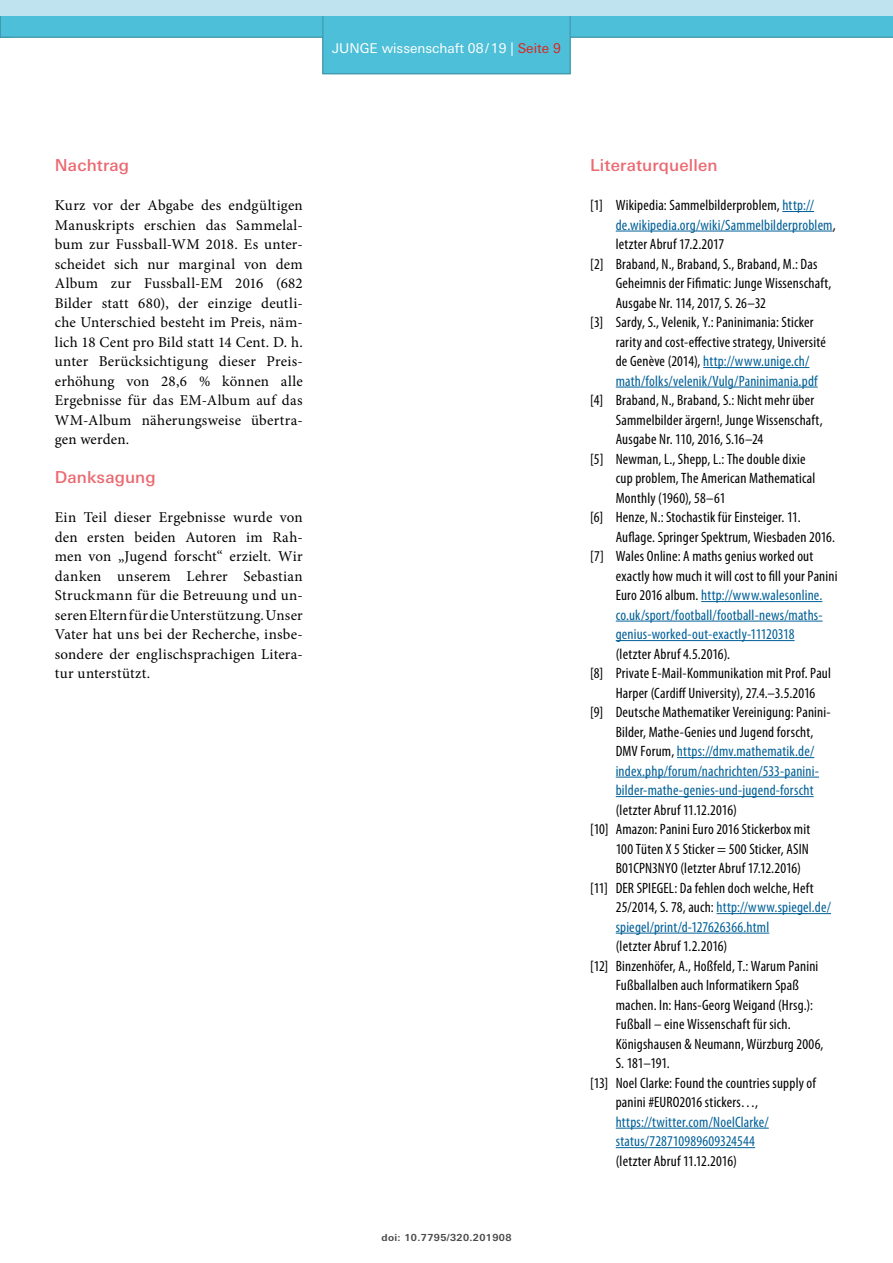
<style>
.page{position:relative;width:893px;height:1263px;background:#fff}
.page>*{position:absolute;margin:0;border:0;box-sizing:border-box;transform-origin:0 0}
.t1{font:500 16.5px "Univers Next W1 G";letter-spacing:.01em;color:#eb6971}
.t2{font:condensed 15px "Myriad Pro";letter-spacing:.015em;color:#000}
.t3{font:15px/19.5px "Minion Pro";letter-spacing:.015em;color:#000;text-align:justify}
.t4{font:condensed 15px/19.5px "Myriad Pro";letter-spacing:.015em;color:#006098}
.t5{font:13.5px "Univers Next W1 G";color:#fff}
.t6{font:700 9.75px "Univers Next W1 G";letter-spacing:.04em;color:#4a4a49}
.s1{color:#d92620}
.s2{color:#006098}
.s3{color:#000}
</style>
<div class="page">
<div style="left:0;top:16px;width:893px;height:21px;background:#4dbfd8"></div>
<div style="left:323px;top:13px;width:247px;height:61px;background:#4dbfd8;border:1px solid #3d94a6"></div>
<div style="left:0;top:0;width:893px;height:16px;background:#bfe3ef"></div>
<hr style="left:782px;top:211px;width:32px;height:1px;background:#006098">
<hr style="left:616px;top:231px;width:217px;height:1px;background:#006098">
<hr style="left:703px;top:367px;width:106px;height:1px;background:#006098">
<hr style="left:616px;top:387px;width:202px;height:1px;background:#006098">
<hr style="left:701px;top:601px;width:121px;height:1px;background:#006098">
<hr style="left:616px;top:621px;width:207px;height:1px;background:#006098">
<hr style="left:616px;top:640px;width:179px;height:1px;background:#006098">
<hr style="left:677px;top:757px;width:137px;height:1px;background:#006098">
<hr style="left:616px;top:777px;width:203px;height:1px;background:#006098">
<hr style="left:616px;top:796px;width:198px;height:1px;background:#006098">
<hr style="left:717px;top:913px;width:114px;height:1px;background:#006098">
<hr style="left:616px;top:933px;width:153px;height:1px;background:#006098">
<hr style="left:616px;top:1128px;width:153px;height:1px;background:#006098">
<hr style="left:616px;top:1147px;width:139px;height:1px;background:#006098">
<p class="t5" style="left:332px;top:40px;width:230px">JUNGE wissenschaft 08/18 | <span class="s1">Seite 9</span></p>
<p class="t5" style="left:468px;top:40px;width:17px">15</p>
<p class="t5" style="left:499px;top:40px;width:9px">9</p>
<p class="t1" style="left:55px;top:155px;width:76px">Nachtrag</p>
<p class="t3" style="left:55px;top:196px;width:249px">Kurz vor der Abgabe des endgültigen Manuskripts erschien das Sammelal&shy;bum zur Fussball-WM 2018. Es unter&shy;scheidet sich nur marginal von dem Album zur Fussball-EM 2016 (682<br>Bilder statt 680), der einzige deutli&shy;che Unterschied besteht im Preis, näm&shy;lich 18 Cent pro Bild statt 14 Cent. D. h. unter Berücksichtigung dieser Preis&shy;erhöhung von 28,6 % können alle Ergebnisse für das EM-Album auf das WM-Album näherungsweise übertra&shy;gen werden.</p>
<p class="t1" style="left:55px;top:467px;width:102px">Danksagung</p>
<p class="t3" style="left:55px;top:508px;width:249px">Ein Teil dieser Ergebnisse wurde von den ersten beiden Autoren im Rah&shy;men von „Jugend forscht“ erzielt. Wir danken unserem Lehrer Sebastian Struckmann für die Betreuung und un&shy;seren Eltern für die Unterstützung. Unser Vater hat uns bei der Recherche, insbe&shy;sondere der englischsprachigen Litera&shy;tur unterstützt.</p>
<p class="t6" style="left:381px;top:1232px;width:132px">doi: 10.7795/320.201908</p>
<p class="t1" style="left:590px;top:155px;width:129px">Literaturquellen</p>
<p class="t2" style="left:590px;top:196px;width:225px">[1] Wikipedia: Sammelbilderproblem, <span class="s2">http://</span></p>
<p class="t4" style="left:616px;top:215px;width:221px">de.wikipedia.org/wiki/Sammelbilderproblem<span class="s3">,</span></p>
<p class="t2" style="left:616px;top:235px;width:110px">letzter Abruf 17.2.2017</p>
<p class="t2" style="left:590px;top:254px;width:229px">[2] Braband, N., Braband, S., Braband, M.: Das</p>
<p class="t2" style="left:616px;top:274px;width:217px">Geheimnis der Fifimatic: Junge Wissenschaft,</p>
<p class="t2" style="left:616px;top:293px;width:152px">Ausgabe Nr. 114, 2017, S. 26–32</p>
<p class="t2" style="left:590px;top:313px;width:225px">[3] Sardy, S., Velenik, Y.: Paninimania: Sticker</p>
<p class="t2" style="left:616px;top:332px;width:212px">rarity and cost-effective strategy, Université</p>
<p class="t4" style="left:616px;top:351px;width:195px"><span class="s3">de Genève (2014),</span> http://www.unige.ch/</p>
<p class="t4" style="left:616px;top:371px;width:203px">math/folks/velenik/Vulg/Paninimania.pdf</p>
<p class="t2" style="left:590px;top:391px;width:226px">[4] Braband, N., Braband, S.: Nicht mehr über</p>
<p class="t2" style="left:616px;top:410px;width:208px">Sammelbilder ärgern!, Junge Wissenschaft,</p>
<p class="t2" style="left:616px;top:430px;width:149px">Ausgabe Nr. 110, 2016, S.16–24</p>
<p class="t2" style="left:590px;top:449px;width:217px">[5] Newman, L., Shepp, L.: The double dixie</p>
<p class="t2" style="left:616px;top:469px;width:201px">cup problem, The American Mathematical</p>
<p class="t2" style="left:616px;top:488px;width:111px">Monthly (1960), 58–61</p>
<p class="t2" style="left:590px;top:508px;width:212px">[6] Henze, N.: Stochastik für Einsteiger. 11.</p>
<p class="t2" style="left:616px;top:527px;width:221px">Auflage. Springer Spektrum, Wiesbaden 2016.</p>
<p class="t2" style="left:590px;top:547px;width:225px">[7] Wales Online: A maths genius worked out</p>
<p class="t2" style="left:616px;top:566px;width:223px">exactly how much it will cost to fill your Panini</p>
<p class="t4" style="left:616px;top:585px;width:208px"><span class="s3">Euro 2016 album.</span> http://www.walesonline.</p>
<p class="t4" style="left:616px;top:605px;width:208px">co.uk/sport/football/football-news/maths-</p>
<p class="t4" style="left:616px;top:624px;width:180px">genius-worked-out-exactly-11120318</p>
<p class="t2" style="left:616px;top:644px;width:116px">(letzter Abruf 4.5.2016).</p>
<p class="t2" style="left:590px;top:664px;width:242px">[8] Private E-Mail-Kommunikation mit Prof. Paul</p>
<p class="t2" style="left:616px;top:683px;width:201px">Harper (Cardiff University), 27.4.–3.5.2016</p>
<p class="t2" style="left:590px;top:703px;width:242px">[9] Deutsche Mathematiker Vereinigung: Panini-</p>
<p class="t2" style="left:616px;top:722px;width:199px">Bilder, Mathe-Genies und Jugend forscht,</p>
<p class="t4" style="left:616px;top:741px;width:200px"><span class="s3">DMV Forum,</span> https://dmv.mathematik.de/</p>
<p class="t4" style="left:616px;top:761px;width:205px">index.php/forum/nachrichten/533-panini-</p>
<p class="t4" style="left:616px;top:780px;width:199px">bilder-mathe-genies-und-jugend-forscht</p>
<p class="t2" style="left:616px;top:800px;width:123px">(letzter Abruf 11.12.2016)</p>
<p class="t2" style="left:590px;top:820px;width:222px">[10] Amazon: Panini Euro 2016 Stickerbox mit</p>
<p class="t2" style="left:616px;top:839px;width:195px">100 Tüten X 5 Sticker = 500 Sticker, ASIN</p>
<p class="t2" style="left:616px;top:859px;width:187px">B01CPN3NYO (letzter Abruf 17.12.2016)</p>
<p class="t2" style="left:590px;top:878px;width:225px">[11] DER SPIEGEL: Da fehlen doch welche, Heft</p>
<p class="t4" style="left:616px;top:897px;width:217px"><span class="s3">25/2014, S. 78, auch:</span> http://www.spiegel.de/</p>
<p class="t4" style="left:616px;top:917px;width:155px">spiegel/print/d-127626366.html</p>
<p class="t2" style="left:616px;top:937px;width:113px">(letzter Abruf 1.2.2016)</p>
<p class="t2" style="left:590px;top:956px;width:230px">[12] Binzenhöfer, A., Hoßfeld, T.: Warum Panini</p>
<p class="t2" style="left:616px;top:976px;width:185px">Fußballalben auch Informatikern Spaß</p>
<p class="t2" style="left:616px;top:995px;width:199px">machen. In: Hans-Georg Weigand (Hrsg.):</p>
<p class="t2" style="left:616px;top:1015px;width:177px">Fußball – eine Wissenschaft für sich.</p>
<p class="t2" style="left:616px;top:1034px;width:209px">Königshausen &amp; Neumann, Würzburg 2006,</p>
<p class="t2" style="left:616px;top:1054px;width:56px">S. 181–191.</p>
<p class="t2" style="left:590px;top:1073px;width:227px">[13] Noel Clarke: Found the countries supply of</p>
<p class="t2" style="left:616px;top:1093px;width:144px">panini #EURO2016 stickers…,</p>
<p class="t4" style="left:616px;top:1112px;width:155px">https://twitter.com/NoelClarke/ status/728710989609324544</p>
<p class="t2" style="left:616px;top:1151px;width:123px">(letzter Abruf 11.12.2016)</p>
</div>
